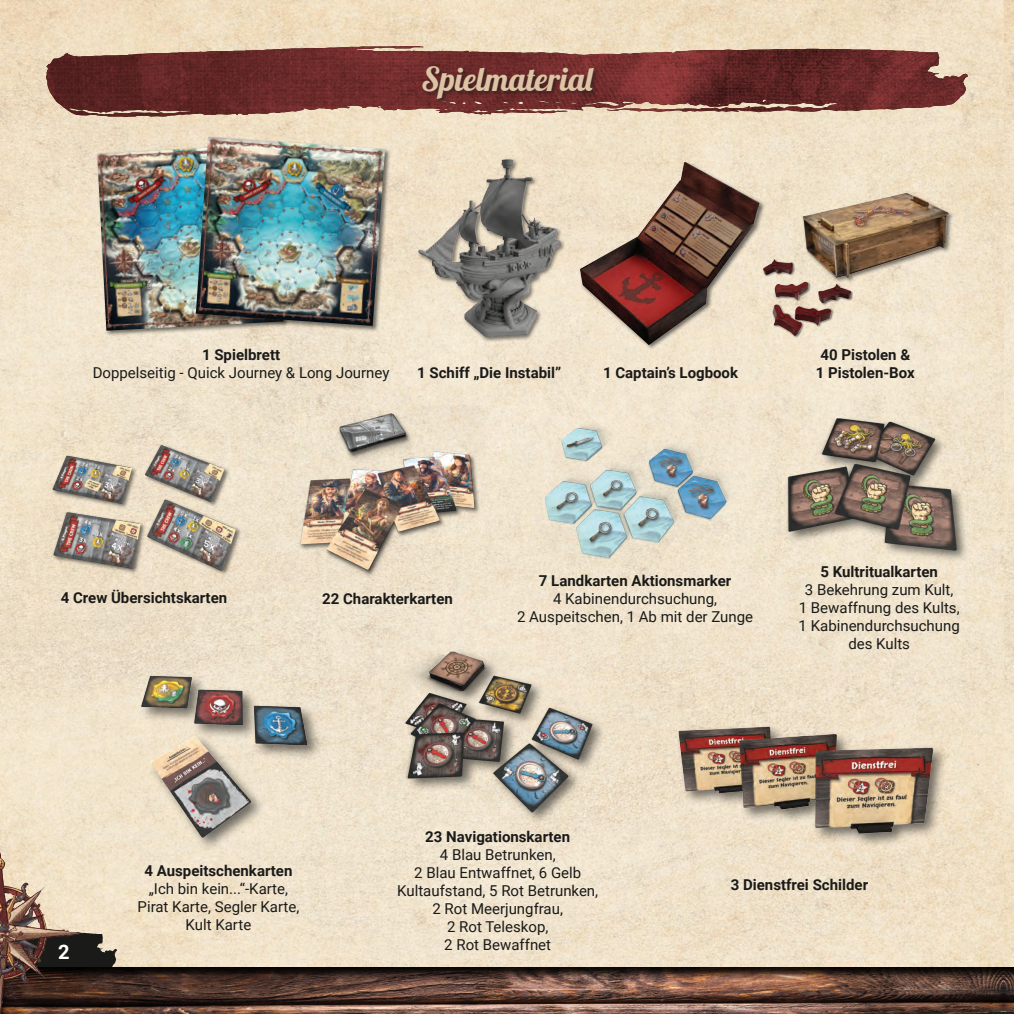
<style>
.page{position:relative;width:1014px;height:1014px;background:#fff}
.page>*{position:absolute;margin:0;border:0;box-sizing:border-box;transform-origin:0 0}
.t1{font:32.5px "Lobster";color:#dbc5a5}
.t2{font:700 20px "Roboto";color:#fff}
.t3{font:15px/18px "Roboto";color:#1a1a19;text-align:center}
.t4{font:700 15px/18px "Roboto";color:#1a1a19;text-align:center}
</style>
<div class="page">
<img style="left:0;top:0;width:1013px;height:967px">
<svg style="left:82px;top:929px;width:35px;height:38px"></svg>
<svg style="left:82px;top:967px;width:920px;height:46px;background:#5b4036"></svg>
<svg style="left:1002px;top:967px;width:11px;height:46px"></svg>
<img style="left:0;top:849px;width:82px;height:164px">
<svg style="left:46px;top:46px;width:921px;height:71px;background:#855049"></svg>
<img style="left:46px;top:46px;width:353px;height:28px">
<div style="left:421px;top:65px;width:179px;height:40px;background:#1a1a19;opacity:.6"></div>
<div style="left:417px;top:158px;width:149px;height:185px;background:#1a1a19;opacity:.6"></div>
<img style="left:418px;top:159px;width:142px;height:177px">
<div style="left:579px;top:161px;width:186px;height:189px;background:#1a1a19;opacity:.6"></div>
<img style="left:578px;top:161px;width:183px;height:184px">
<div style="left:299px;top:405px;width:191px;height:178px;background:#efe3cc"></div>
<img style="left:289px;top:405px;width:197px;height:173px">
<img style="left:46px;top:419px;width:196px;height:166px">
<div style="left:399px;top:649px;width:206px;height:176px;background:#1a1a19;opacity:.6"></div>
<img style="left:396px;top:622px;width:203px;height:204px">
<img style="left:109px;top:634px;width:219px;height:218px">
<div style="left:784px;top:416px;width:185px;height:146px;background:#eee1c9"></div>
<img style="left:784px;top:392px;width:181px;height:181px">
<img style="left:533px;top:413px;width:204px;height:152px">
<div style="left:676px;top:724px;width:271px;height:124px;background:#1a1a19;opacity:.6"></div>
<img style="left:661px;top:714px;width:289px;height:130px">
<div style="left:96px;top:143px;width:194px;height:194px;background:#1a1a19;opacity:.6"></div>
<img style="left:97px;top:144px;width:98px;height:187px">
<div style="left:195px;top:136px;width:196px;height:196px;background:#1a1a19;opacity:.6"></div>
<img style="left:196px;top:137px;width:189px;height:189px">
<img style="left:779px;top:154px;width:197px;height:148px">
<div style="left:762px;top:259px;width:91px;height:79px;background:#1a1a19;opacity:.6"></div>
<img style="left:763px;top:259px;width:87px;height:77px">
<h1 class="t1" style="left:421px;top:58px;width:174px">Spielmaterial</h1>
<p class="t4" style="left:202px;top:344px;width:80px">1 Spielbrett</p>
<p class="t3" style="left:93px;top:362px;width:298px">Doppelseitig - Quick Journey &amp; Long Journey</p>
<p class="t4" style="left:417px;top:362px;width:145px">1 Schiff „Die Instabil”</p>
<p class="t4" style="left:603px;top:362px;width:137px">1 Captain’s Logbook</p>
<p class="t4" style="left:815px;top:344px;width:100px">40 Pistolen &amp;<br>1 Pistolen-Box</p>
<p class="t4" style="left:61px;top:588px;width:168px">4 Crew Übersichtskarten</p>
<p class="t4" style="left:322px;top:589px;width:132px">22 Charakterkarten</p>
<p class="t4" style="left:539px;top:570px;width:194px">7 Landkarten Aktionsmarker</p>
<p class="t3" style="left:517px;top:588px;width:237px">4 Kabinendurchsuchung,<br>2 Auspeitschen, 1 Ab mit der Zunge</p>
<p class="t4" style="left:820px;top:561px;width:119px">5 Kultritualkarten</p>
<p class="t3" style="left:798px;top:579px;width:163px">3 Bekehrung zum Kult,<br>1 Bewaffnung des Kults,<br>1 Kabinendurchsuchung des Kults</p>
<h2 class="t2" style="left:58px;top:937px;width:13px">2</h2>
<p class="t4" style="left:144px;top:860px;width:149px">4 Auspeitschenkarten</p>
<p class="t3" style="left:138px;top:878px;width:163px">„Ich bin kein...“-Karte,<br>Pirat Karte, Segler Karte,<br>Kult Karte</p>
<p class="t4" style="left:425px;top:827px;width:146px">23 Navigationskarten</p>
<p class="t3" style="left:397px;top:845px;width:202px">4 Blau Betrunken,<br>2 Blau Entwaffnet, 6 Gelb<br>Kultaufstand, 5 Rot Betrunken,<br>2 Rot Meerjungfrau,<br>2 Rot Teleskop,<br>2 Rot Bewaffnet</p>
<p class="t4" style="left:730px;top:875px;width:139px">3 Dienstfrei Schilder</p>
</div>
